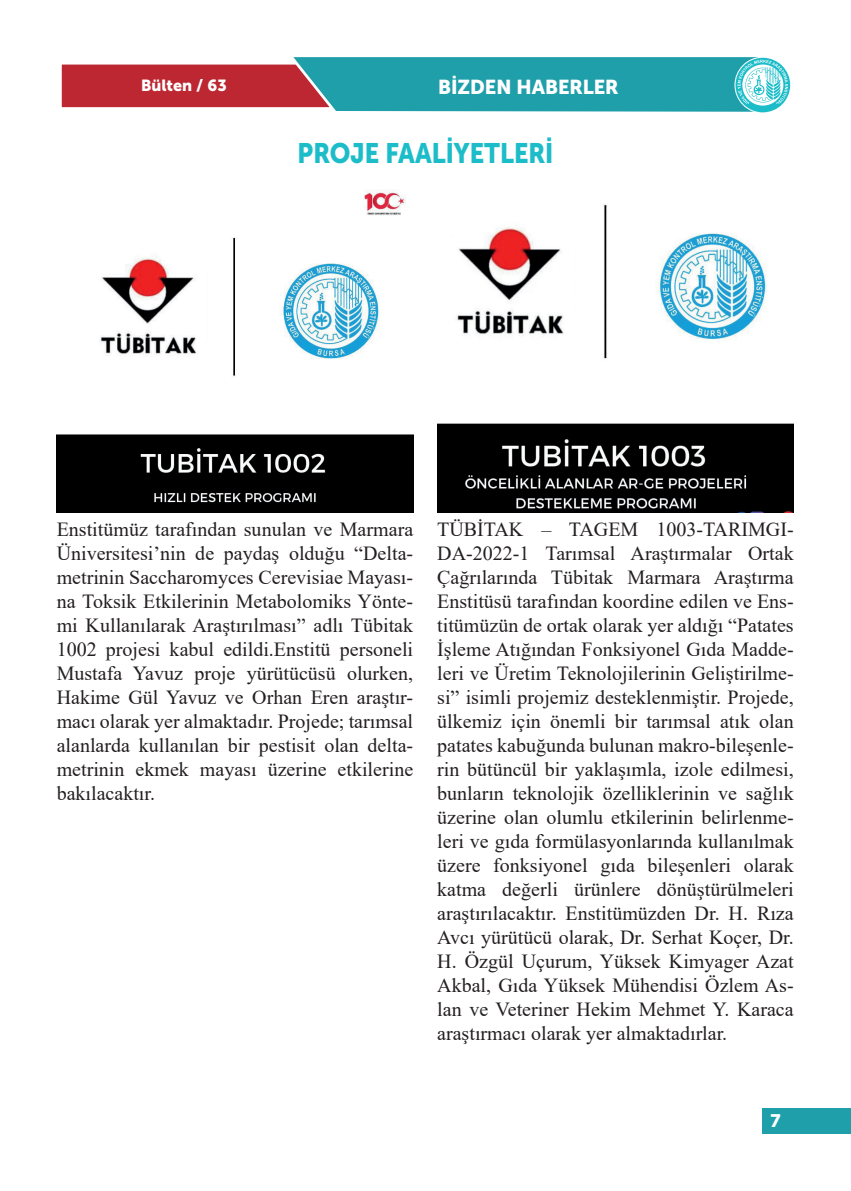
<style>
.page{position:relative;width:851px;height:1191px;background:#fff}
.page>*{position:absolute;margin:0;border:0;box-sizing:border-box;transform-origin:0 0}
.t1{font:28px "Museo Sans Cyrl 900";color:#1cbdc9;scale:.9 1}
.t2{font:20px/24px "Times New Roman";color:#231f20;text-align:justify}
.t3{font:20px "Museo Sans Cyrl 900";color:#fff}
.t4{font:18px "Museo Sans Cyrl 900";color:#fff}
.t5{font:16px "Museo Sans Cyrl 900";color:#fff}
</style>
<div class="page">
<svg style="left:61px;top:57px;width:729px;height:55px;background:#658c95"></svg>
<div style="left:762px;top:1108px;width:88px;height:26px;background:#1f9faa"></div>
<img style="left:57px;top:190px;width:356px;height:322px">
<img style="left:437px;top:204px;width:356px;height:308px">
<p class="t5" style="left:141px;top:76px;width:87px">Bülten / 63</p>
<p class="t3" style="left:438px;top:75px;width:182px">BİZDEN HABERLER</p>
<h1 class="t1" style="left:297px;top:137px;width:281px">PROJE FAALIYETLERI</h1>
<p class="t2" style="left:57px;top:516px;width:358px">Enstitümüz tarafından sunulan ve Marmara Üniversitesi’nin de paydaş olduğu “Delta&shy;metrinin Saccharomyces Cerevisiae Mayası&shy;na Toksik Etkilerinin Metabolomiks Yönte&shy;mi Kullanılarak Araştırılması” adlı Tübitak 1002 projesi kabul edildi.Enstitü personeli Mustafa Yavuz proje yürütücüsü olurken, Hakime Gül Yavuz ve Orhan Eren araştır&shy;macı olarak yer almaktadır. Projede; tarımsal alanlarda kullanılan bir pestisit olan delta&shy;metrinin ekmek mayası üzerine etkilerine bakılacaktır.</p>
<p class="t2" style="left:437px;top:516px;width:358px">TÜBİTAK – TAGEM 1003-TARIMGI-DA-2022-1 Tarımsal Araştırmalar Ortak Çağrılarında Tübitak Marmara Araştırma Enstitüsü tarafından koordine edilen ve Ens&shy;titümüzün de ortak olarak yer aldığı “Patates İşleme Atığından Fonksiyonel Gıda Madde&shy;leri ve Üretim Teknolojilerinin Geliştirilme&shy;si” isimli projemiz desteklenmiştir. Projede, ülkemiz için önemli bir tarımsal atık olan patates kabuğunda bulunan makro-bileşenle&shy;rin bütüncül bir yaklaşımla, izole edilmesi, bunların teknolojik özelliklerinin ve sağlık üzerine olan olumlu etkilerinin belirlenme&shy;leri ve gıda formülasyonlarında kullanılmak üzere fonksiyonel gıda bileşenleri olarak katma değerli ürünlere dönüştürülmeleri araştırılacaktır. Enstitümüzden Dr. H. Rıza Avcı yürütücü olarak, Dr. Serhat Koçer, Dr.<br>H. Özgül Uçurum, Yüksek Kimyager Azat Akbal, Gıda Yüksek Mühendisi Özlem As&shy;lan ve Veteriner Hekim Mehmet Y. Karaca araştırmacı olarak yer almaktadırlar.</p>
<p class="t4" style="left:770px;top:1110px;width:12px">7</p>
</div>
